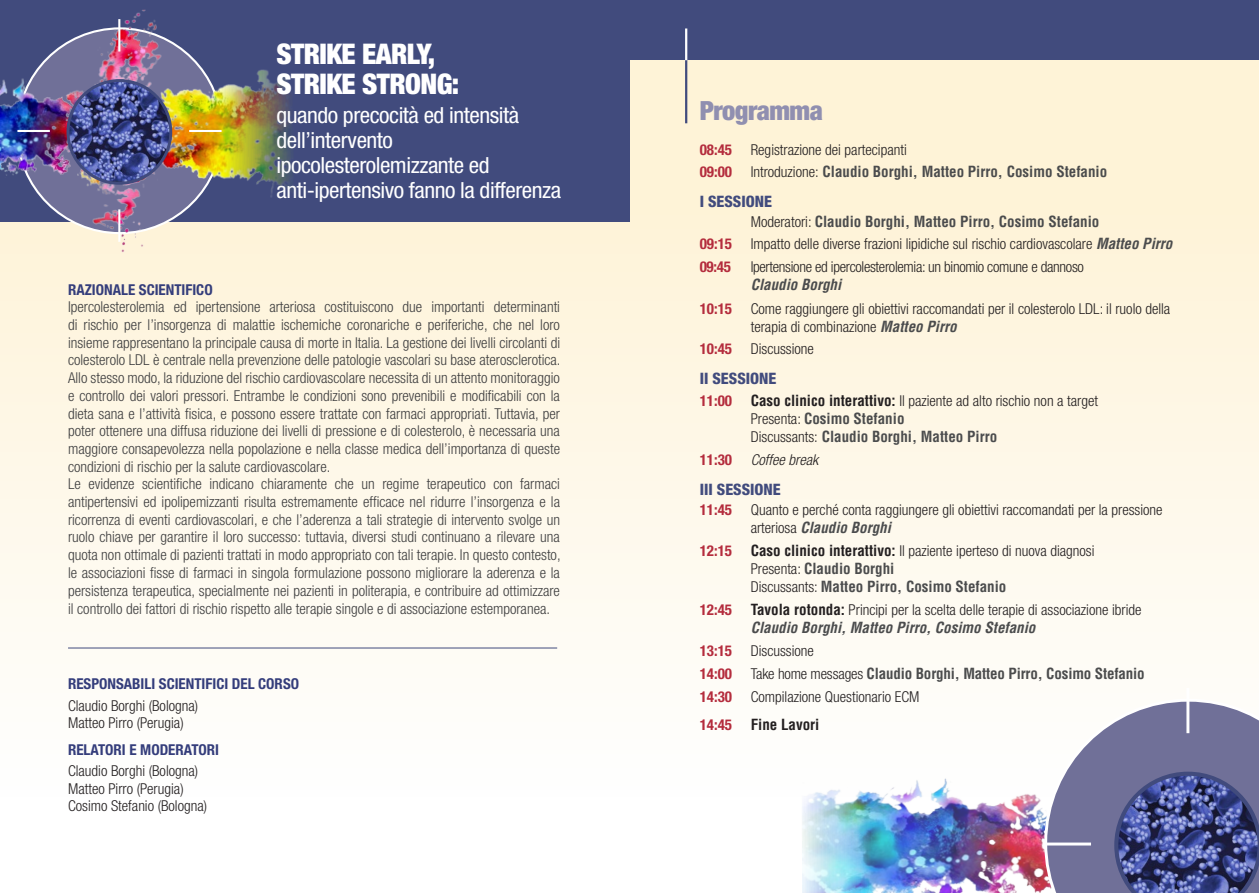
<style>
.page{position:relative;width:1259px;height:893px;background:#fff}
.page>*{position:absolute;margin:0;border:0;box-sizing:border-box;transform-origin:0 0}
.t1{font:900 condensed 28.5px "Helvetica Neue";letter-spacing:-.02em;color:#fff}
.t2{font:900 condensed 26.4px "Helvetica Neue";letter-spacing:-.02em;color:#908fb0}
.t3{font:condensed 22.2px "Helvetica Neue";letter-spacing:-.02em;color:#fff;scale:1.05 1}
.TITOLO_SEZIONE{font:800 condensed 15.75px "Helvetica Neue";color:#414b7d}
.testo{font:300 condensed 15px/17.7px "Helvetica Neue";color:#3e3e3f;text-align:justify}
.TESTO_PROGRAMMA{font:300 condensed 15px/18px "Helvetica Neue";color:#231f20}
.TESTO_PROGRAMMA-2{font:700 condensed 15px "Helvetica";color:#4b4c4d}
.TESTO_PROGRAMMA-3{font:300 condensed 15px/18px "Helvetica Neue";letter-spacing:-.02em;color:#231f20}
.TESTO_PROGRAMMA-4{font:700 condensed 15px "Helvetica Neue";color:#343d7b}
.TITOLETTI_RETRO{font:700 condensed 15px "Helvetica Neue";color:#343d7b}
.TESTO_PROGRAMMA-5{font:italic 300 condensed 15px "Helvetica Neue";color:#231f20}
.TESTO_PROGRAMMA-6{font:700 condensed 15px "Helvetica";color:#231f20}
.TESTO_PROGRAMMA-7{font:700 condensed 15px "Helvetica Neue";color:#b42c3d}
.s1{font-weight:700;color:#b42c3d}
.s2{font-family:"Helvetica Neue";color:#b42c3d}
.s3{font-family:"Helvetica Neue";font-weight:300;color:#231f20}
.s4{font-family:"Helvetica";font-weight:700;font-style:italic;color:#4b4c4d}
.s5{font-family:"Helvetica";font-weight:700}
.s6{font-family:"Helvetica";font-weight:700;color:#4b4c4d}
.s7{font-weight:700;font-style:normal;color:#b42c3d}
</style>
<div class="page">
<div style="left:0;top:0;width:1259px;height:893px;background:linear-gradient(to bottom,#fef0cd,#feffff)"></div>
<div style="left:0;top:0;width:629px;height:222px;background:#414b7d"></div>
<div style="left:629px;top:0;width:630px;height:60px;background:#414b7d"></div>
<img style="left:801px;top:688px;width:341px;height:205px">
<img style="left:0;top:9px;width:338px;height:246px">
<img style="left:68px;top:81px;width:103px;height:102px;border-radius:51px">
<div style="left:67px;top:79px;width:105px;height:106px;border:3px solid #414b7d;border-radius:50%"></div>
<hr style="left:118px;top:19px;width:2px;height:33px;background:#fff">
<hr style="left:118px;top:209px;width:2px;height:33px;background:#fff">
<hr style="left:189px;top:130px;width:33px;height:2px;background:#fff">
<hr style="left:17px;top:130px;width:33px;height:2px;background:#fff">
<svg style="left:1044px;top:699px;width:215px;height:194px"></svg>
<hr style="left:1186px;top:688px;width:3px;height:45px;background:#fff">
<hr style="left:1045px;top:842px;width:46px;height:3px;background:#fff">
<hr style="left:685px;top:60px;width:2px;height:63px;background:#414b7d">
<hr style="left:68px;top:648px;width:489px;height:1px;background:#414b7d">
<hr style="left:685px;top:28px;width:2px;height:32px;background:#fff">
<p class="t1" style="left:276px;top:36px;width:160px">STRIKE EARLY,</p>
<p class="t1" style="left:276px;top:67px;width:184px">STRIKE STRONG:</p>
<p class="t3" style="left:276px;top:102px;width:232px">quando precocità ed intensità</p>
<p class="t2" style="left:699px;top:95px;width:125px">Programma</p>
<p class="t3" style="left:276px;top:127px;width:112px">dell’intervento</p>
<p class="t3" style="left:276px;top:152px;width:205px">ipocolesterolemizzante ed</p>
<p class="t3" style="left:276px;top:177px;width:273px">anti-ipertensivo fanno la differenza</p>
<p class="TESTO_PROGRAMMA" style="left:699px;top:141px;width:209px"><span class="s1">08:45</span> Registrazione dei partecipanti</p>
<p class="TESTO_PROGRAMMA-2" style="left:699px;top:162px;width:409px"><span class="s2">09:00</span> <span class="s3">Introduzione:</span> Claudio Borghi, Matteo Pirro, Cosimo Stefanio</p>
<p class="TITOLO_SEZIONE" style="left:699px;top:192px;width:74px">I SESSIONE</p>
<p class="TESTO_PROGRAMMA-2" style="left:750px;top:212px;width:350px"><span class="s3">Moderatori:</span> Claudio Borghi, Matteo Pirro, Cosimo Stefanio</p>
<p class="TESTO_PROGRAMMA" style="left:699px;top:235px;width:474px"><span class="s1">09:15</span> Impatto delle diverse frazioni lipidiche sul rischio cardiovascolare <span class="s4">Matteo Pirro</span></p>
<p class="TESTO_PROGRAMMA-7" style="left:699px;top:258px;width:33px">09:45</p>
<p class="TESTO_PROGRAMMA-3" style="left:750px;top:258px;width:335px">Ipertensione ed ipercolesterolemia: un binomio comune e dannoso<br><span class="s4">Claudio Borghi</span></p>
<p class="TESTO_PROGRAMMA" style="left:750px;top:299px;width:421px;text-indent:-51px"><span class="s1">10:15</span> Come raggiungere gli obiettivi raccomandati per il colesterolo LDL: il ruolo della terapia di combinazione <span class="s4">Matteo Pirro</span></p>
<p class="TESTO_PROGRAMMA" style="left:699px;top:340px;width:116px"><span class="s1">10:45</span> Discussione</p>
<p class="TITOLO_SEZIONE" style="left:699px;top:369px;width:78px">II SESSIONE</p>
<p class="TESTO_PROGRAMMA" style="left:750px;top:391px;width:349px;text-indent:-51px"><span class="s1">11:00</span> <span class="s5">Caso clinico interattivo:</span> Il paziente ad alto rischio non a target<br>Presenta: <span class="s6">Cosimo Stefanio<br></span>Discussants: <span class="s6">Claudio Borghi, Matteo Pirro</span></p>
<p class="TESTO_PROGRAMMA-5" style="left:699px;top:451px;width:120px"><span class="s7">11:30</span> Coffee break</p>
<p class="TITOLO_SEZIONE" style="left:699px;top:479px;width:83px">III SESSIONE</p>
<p class="TESTO_PROGRAMMA" style="left:750px;top:500px;width:413px;text-indent:-51px"><span class="s1">11:45</span> Quanto e perché conta raggiungere gli obiettivi raccomandati per la pressione arteriosa <span class="s4">Claudio Borghi</span></p>
<p class="TESTO_PROGRAMMA" style="left:750px;top:541px;width:345px;text-indent:-51px"><span class="s1">12:15</span> <span class="s5">Caso clinico interattivo:</span> Il paziente iperteso di nuova diagnosi<br>Presenta: <span class="s6">Claudio Borghi<br></span>Discussants: <span class="s6">Matteo Pirro, Cosimo Stefanio</span></p>
<p class="TESTO_PROGRAMMA" style="left:750px;top:600px;width:392px;text-indent:-51px"><span class="s1">12:45</span> <span class="s5">Tavola rotonda:</span> Principi per la scelta delle terapie di associazione ibride<br><span class="s4">Claudio Borghi, Matteo Pirro, Cosimo Stefanio</span></p>
<p class="TESTO_PROGRAMMA" style="left:699px;top:642px;width:116px"><span class="s1">13:15</span> Discussione</p>
<p class="TESTO_PROGRAMMA-2" style="left:699px;top:664px;width:446px"><span class="s2">14:00</span> <span class="s3">Take home messages</span> Claudio Borghi, Matteo Pirro, Cosimo Stefanio</p>
<p class="TESTO_PROGRAMMA" style="left:699px;top:687px;width:221px"><span class="s1">14:30</span> Compilazione Questionario ECM</p>
<p class="TESTO_PROGRAMMA-6" style="left:699px;top:715px;width:121px"><span class="s2">14:45</span> Fine Lavori</p>
<p class="TITOLETTI_RETRO" style="left:68px;top:280px;width:146px">RAZIONALE SCIENTIFICO</p>
<p class="testo" style="left:68px;top:298px;width:494px">Ipercolesterolemia ed ipertensione arteriosa costituiscono due importanti determinanti di rischio per l’insorgenza di malattie ischemiche coronariche e periferiche, che nel loro insieme rappresentano la principale causa di morte in Italia. La gestione dei livelli circolanti di colesterolo LDL è centrale nella prevenzione delle patologie vascolari su base aterosclerotica.<br>Allo stesso modo, la riduzione del rischio cardiovascolare necessita di un attento monitoraggio e controllo dei valori pressori. Entrambe le condizioni sono prevenibili e modificabili con la dieta sana e l’attività fisica, e possono essere trattate con farmaci appropriati. Tuttavia, per poter ottenere una diffusa riduzione dei livelli di pressione e di colesterolo, è necessaria una maggiore consapevolezza nella popolazione e nella classe medica dell’importanza di queste condizioni di rischio per la salute cardiovascolare.</p>
<p class="testo" style="left:68px;top:475px;width:494px">Le evidenze scientifiche indicano chiaramente che un regime terapeutico con farmaci antipertensivi ed ipolipemizzanti risulta estremamente efficace nel ridurre l’insorgenza e la ricorrenza di eventi cardiovascolari, e che l’aderenza a tali strategie di intervento svolge un ruolo chiave per garantire il loro successo: tuttavia, diversi studi continuano a rilevare una quota non ottimale di pazienti trattati in modo appropriato con tali terapie. In questo contesto, le associazioni fisse di farmaci in singola formulazione possono migliorare la aderenza e la persistenza terapeutica, specialmente nei pazienti in politerapia, e contribuire ad ottimizzare il controllo dei fattori di rischio rispetto alle terapie singole e di associazione estemporanea.</p>
<p class="TESTO_PROGRAMMA-4" style="left:68px;top:675px;width:232px">RESPONSABILI SCIENTIFICI DEL CORSO</p>
<p class="TESTO_PROGRAMMA" style="left:68px;top:696px;width:132px">Claudio Borghi (Bologna)</p>
<p class="TESTO_PROGRAMMA" style="left:68px;top:714px;width:117px">Matteo Pirro (Perugia)</p>
<p class="TESTO_PROGRAMMA-4" style="left:68px;top:740px;width:153px">RELATORI E MODERATORI</p>
<p class="TESTO_PROGRAMMA" style="left:68px;top:761px;width:132px">Claudio Borghi (Bologna)</p>
<p class="TESTO_PROGRAMMA" style="left:68px;top:779px;width:117px">Matteo Pirro (Perugia)</p>
<p class="TESTO_PROGRAMMA" style="left:68px;top:797px;width:141px">Cosimo Stefanio (Bologna)</p>
</div>
